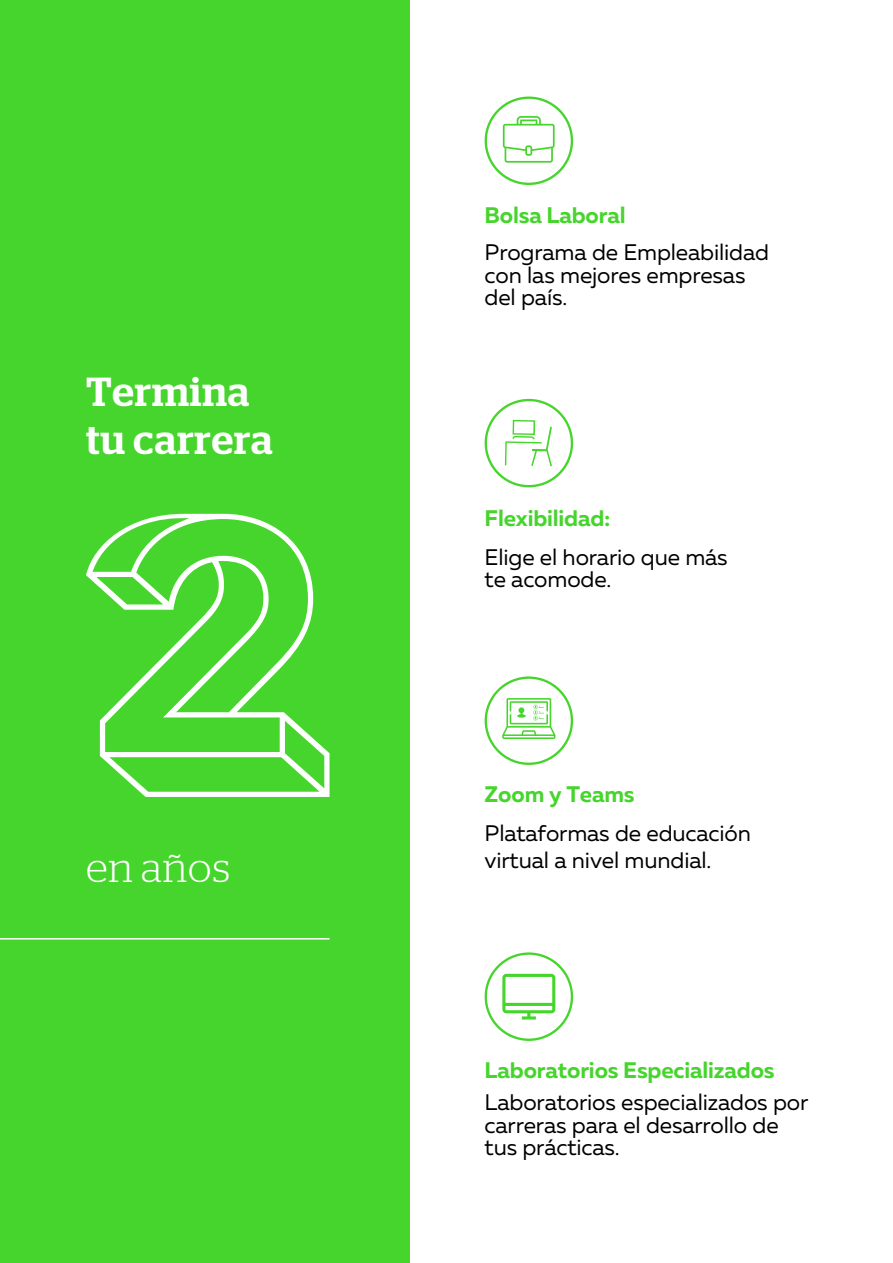
<style>
.page{position:relative;width:893px;height:1263px;background:#fff}
.page>*{position:absolute;margin:0;border:0;box-sizing:border-box;transform-origin:0 0}
.t1{font:500 40.5px/48.6px "Stag";letter-spacing:.02em;color:#fff}
.t2{font:300 40.5px "Stag";letter-spacing:.02em;color:#fff}
.t3{font:22.5px/22.5px "Muller";letter-spacing:-.005em;color:#000}
.t4{font:700 22.5px "Muller";letter-spacing:-.005em;color:#46d52c}
</style>
<div class="page">
<div style="left:0;top:0;width:409px;height:1263px;background:#46d52c"></div>
<svg style="left:86px;top:514px;width:244px;height:283px"></svg>
<svg style="left:485px;top:952px;width:88px;height:89px"></svg>
<svg style="left:485px;top:676px;width:88px;height:89px"></svg>
<svg style="left:484px;top:398px;width:90px;height:90px"></svg>
<svg style="left:485px;top:97px;width:88px;height:88px"></svg>
<hr style="left:0;top:938px;width:330px;height:1px;background:#fff">
<h1 class="t1" style="left:86px;top:367px;width:188px">Termina tu carrera</h1>
<h1 class="t2" style="left:86px;top:845px;width:145px">en años</h1>
<p class="t4" style="left:485px;top:201px;width:143px">Bolsa Laboral</p>
<p class="t3" style="left:485px;top:241px;width:286px">Programa de Empleabilidad con las mejores empresas del país.</p>
<p class="t4" style="left:485px;top:504px;width:127px">Flexibilidad:</p>
<p class="t3" style="left:485px;top:546px;width:245px">Elige el horario que más te acomode.</p>
<p class="t4" style="left:485px;top:780px;width:151px">Zoom y Teams</p>
<p class="t3" style="left:485px;top:819px;width:268px;line-height:27px">Plataformas de educación virtual a nivel mundial.</p>
<p class="t4" style="left:485px;top:1056px;width:292px">Laboratorios Especializados</p>
<p class="t3" style="left:485px;top:1091px;width:325px">Laboratorios especializados por carreras para el desarrollo de tus prácticas.</p>
</div>
